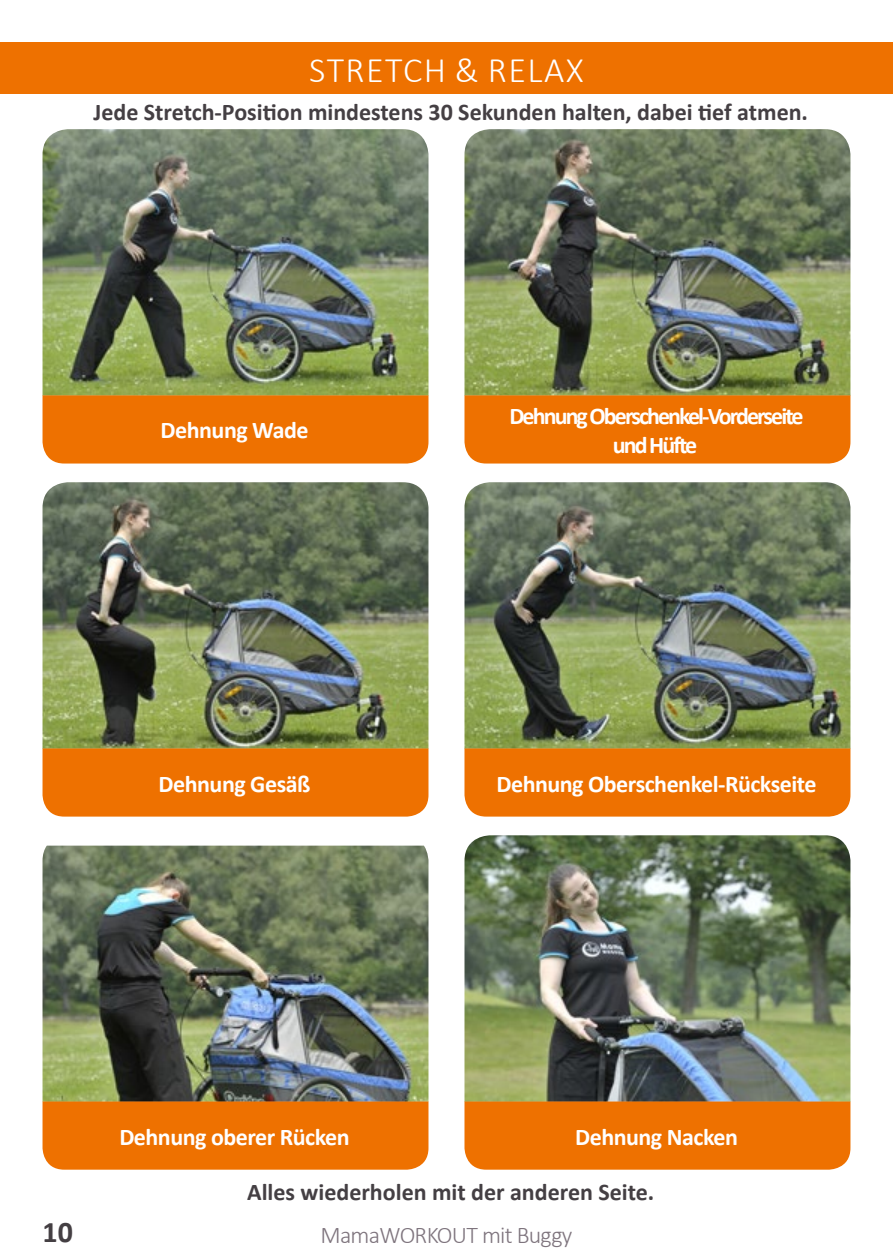
<style>
.page{position:relative;width:893px;height:1259px;background:#fff}
.page>*{position:absolute;margin:0;border:0;box-sizing:border-box;transform-origin:0 0}
.t1{font:300 36px "Calibri";letter-spacing:.04em;color:#fff}
.t2{font:700 30px "Calibri";color:#443f43}
.t3{font:700 24px "Calibri";color:#443f43}
.t4{font:700 24px "Calibri";letter-spacing:-.02em;color:#fff}
.t5{font:700 24px/28.8px "Calibri";letter-spacing:-.08em;color:#fff;text-align:center}
.t6{font:300 24px "Calibri";letter-spacing:-.03em;color:#7e747d}
</style>
<div class="page">
<div style="left:0;top:43px;width:893px;height:51px;background:#ee7100"></div>
<img style="left:43px;top:129px;width:385px;height:266px">
<div style="left:43px;top:395px;width:385px;height:68px;background:#ee7100"></div>
<img style="left:43px;top:482px;width:385px;height:266px">
<div style="left:43px;top:748px;width:385px;height:68px;background:#ee7100"></div>
<img style="left:464px;top:482px;width:386px;height:266px">
<div style="left:464px;top:748px;width:386px;height:68px;background:#ee7100"></div>
<img style="left:43px;top:845px;width:385px;height:256px">
<div style="left:43px;top:1101px;width:385px;height:68px;background:#ee7100"></div>
<img style="left:464px;top:835px;width:386px;height:266px">
<div style="left:464px;top:1101px;width:386px;height:68px;background:#ee7100"></div>
<img style="left:464px;top:129px;width:386px;height:266px">
<div style="left:464px;top:395px;width:386px;height:68px;background:#ee7100"></div>
<h1 class="t1" style="left:309px;top:47px;width:276px">STRETCH &amp; RELAX</h1>
<p class="t3" style="left:93px;top:95px;width:716px">Jede Stretch-Position mindestens 30 Sekunden halten, dabei tief atmen.</p>
<p class="t4" style="left:161px;top:413px;width:149px">Dehnung Wade</p>
<p class="t5" style="left:509px;top:401px;width:296px">Dehnung Oberschenkel-Vorderseite und Hüfte</p>
<p class="t4" style="left:159px;top:766px;width:153px">Dehnung Gesäß</p>
<p class="t4" style="left:496px;top:766px;width:322px">Dehnung Oberschenkel-Rückseite</p>
<p class="t4" style="left:119px;top:1119px;width:232px">Dehnung oberer Rücken</p>
<p class="t4" style="left:575px;top:1119px;width:164px">Dehnung Nacken</p>
<p class="t3" style="left:247px;top:1175px;width:409px">Alles wiederholen mit der anderen Seite.</p>
<p class="t2" style="left:43px;top:1210px;width:32px">10</p>
<p class="t6" style="left:320px;top:1220px;width:253px">MamaWORKOUT mit Buggy</p>
</div>
